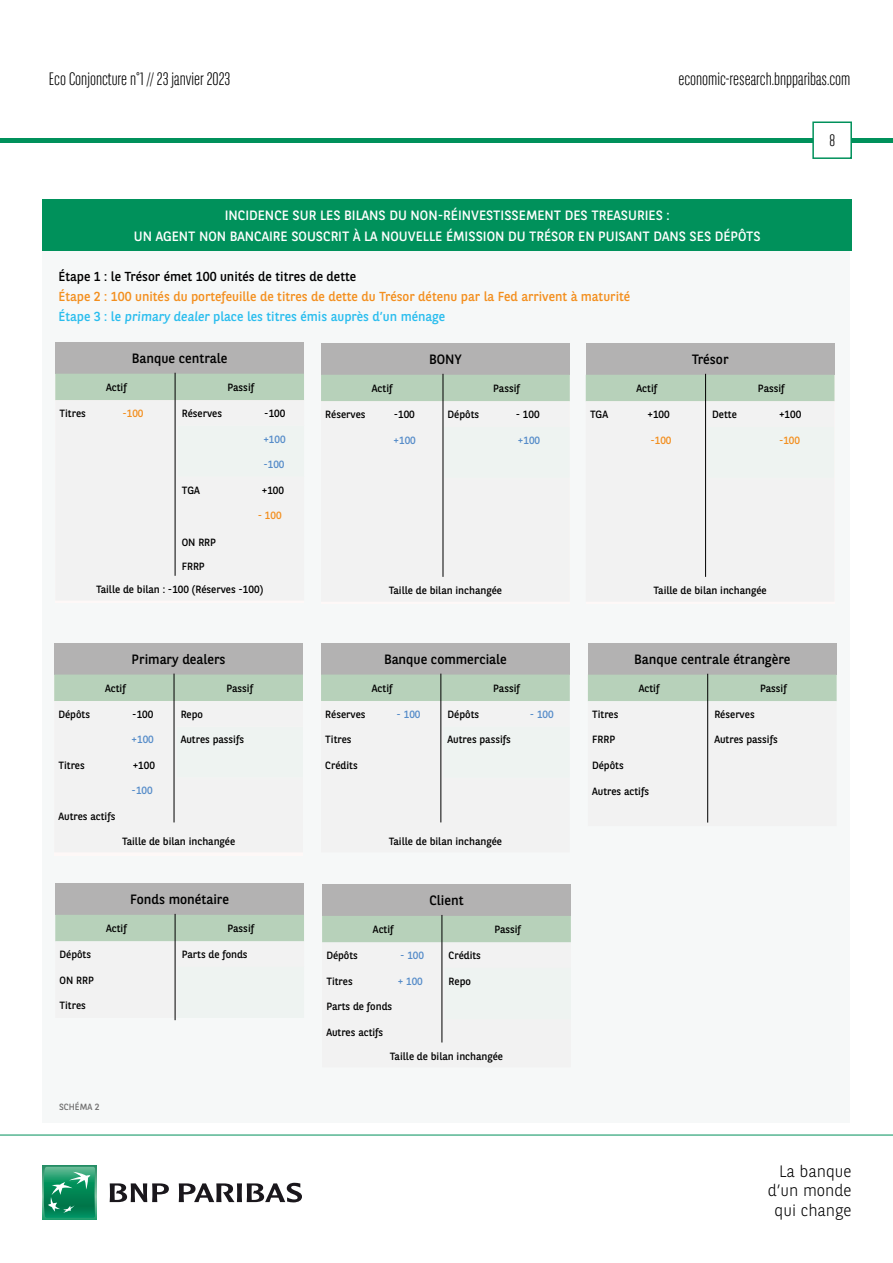
<style>
.page{position:relative;width:893px;height:1263px;background:#fff}
.page>*{position:absolute;margin:0;border:0;box-sizing:border-box;transform-origin:0 0}
.t1{font:300 18px "BNPP Sans Condensed";color:#000}
.t2{font:300 16.5px/19.8px "BNPP Sans";color:#000;text-align:right}
.t3{font:300 16.5px "BNPP Sans Condensed";color:#000}
.t4{font:13.5px/20.4px "BNPP Sans";color:#fff;text-align:center}
.t5{font:13.5px "BNPP Sans";color:#000}
.t6{font:13.05px "BNPP Sans";color:#f38f1f}
.t7{font:13.05px "BNPP Sans";color:#2abdee}
.t8{font:13.05px "BNPP Sans";color:#000}
.t9{font:12px "BNPP Sans";color:#fff}
.t10{font:10.5px/22.8px "BNPP Sans";color:#000}
.t11{font:10.5px "BNPP Sans";color:#568cc9}
.t12{font:10.5px "BNPP Sans";color:#f38f1f}
.t13{font:9px "BNPP Sans";color:#706f6f}
</style>
<div class="page">
<hr style="left:1px;top:138px;width:892px;height:4px;background:#00915b">
<svg style="left:812px;top:121px;width:41px;height:38px"></svg>
<svg style="left:43px;top:1166px;width:53px;height:53px"></svg>
<svg style="left:44px;top:1167px;width:51px;height:51px;background:#26996e"></svg>
<svg style="left:110px;top:1183px;width:59px;height:19px"></svg>
<svg style="left:179px;top:1183px;width:123px;height:19px"></svg>
<hr style="left:0;top:1135px;width:893px;height:1px;background:#00915b">
<div style="left:43px;top:249px;width:807px;height:874px;background:#f6f8f8"></div>
<div style="left:55px;top:342px;width:249px;height:32px;background:#b3b2b2"></div>
<div style="left:55px;top:374px;width:249px;height:26px;background:#b7d1ba"></div>
<hr style="left:175px;top:373px;width:1px;height:203px;background:#000">
<div style="left:321px;top:343px;width:249px;height:32px;background:#b3b2b2"></div>
<div style="left:321px;top:375px;width:249px;height:26px;background:#b7d1ba"></div>
<svg style="left:321px;top:401px;width:249px;height:176px"></svg>
<svg style="left:444px;top:427px;width:126px;height:51px"></svg>
<hr style="left:443px;top:374px;width:1px;height:203px;background:#000">
<div style="left:586px;top:343px;width:248px;height:32px;background:#b3b2b2"></div>
<div style="left:586px;top:375px;width:248px;height:26px;background:#b7d1ba"></div>
<svg style="left:586px;top:401px;width:248px;height:176px"></svg>
<svg style="left:708px;top:427px;width:126px;height:51px"></svg>
<hr style="left:705px;top:374px;width:1px;height:203px;background:#000">
<div style="left:54px;top:643px;width:249px;height:31px;background:#b3b2b2"></div>
<svg style="left:54px;top:674px;width:249px;height:149px"></svg>
<hr style="left:174px;top:674px;width:1px;height:148px;background:#000">
<div style="left:321px;top:643px;width:249px;height:31px;background:#b3b2b2"></div>
<svg style="left:321px;top:674px;width:249px;height:149px"></svg>
<hr style="left:440px;top:674px;width:1px;height:148px;background:#000">
<div style="left:588px;top:643px;width:249px;height:32px;background:#b3b2b2"></div>
<svg style="left:588px;top:675px;width:249px;height:148px"></svg>
<hr style="left:707px;top:674px;width:1px;height:148px;background:#000">
<div style="left:55px;top:883px;width:249px;height:32px;background:#b3b2b2"></div>
<svg style="left:55px;top:915px;width:249px;height:103px"></svg>
<hr style="left:175px;top:914px;width:1px;height:106px;background:#000">
<div style="left:322px;top:884px;width:249px;height:32px;background:#b3b2b2"></div>
<svg style="left:322px;top:916px;width:249px;height:127px"></svg>
<hr style="left:442px;top:915px;width:1px;height:127px;background:#000">
<div style="left:43px;top:200px;width:809px;height:51px;background:#00915b"></div>
<h1 class="t1" style="left:49px;top:67px;width:183px">Eco Conjoncture n°1 // 23 janvier 2023</h1>
<h1 class="t1" style="left:678px;top:67px;width:174px">economic-research.bnpparibas.com</h1>
<p class="t4" style="left:134px;top:205px;width:628px">INCIDENCE SUR LES BILANS DU NON-RÉINVESTISSEMENT DES TREASURIES :<br>UN AGENT NON BANCAIRE SOUSCRIT À LA NOUVELLE ÉMISSION DU TRÉSOR EN PUISANT DANS SES DÉPÔTS</p>
<p class="t9" style="left:252px;top:234px;width:391px">INCIDENCE SUR LES BILANS DU NON-RÉINVESTISSEMENT DES TREASURIES</p>
<p class="t8" style="left:58px;top:268px;width:299px">Étape 1 : le Trésor émet 100 unités de titres de dette</p>
<p class="t6" style="left:58px;top:288px;width:573px">Étape 2 : 100 unités du portefeuille de titres de dette du Trésor détenu par la Fed arrivent à maturité</p>
<p class="t7" style="left:58px;top:308px;width:388px">Étape 3 : le primary dealer place les titres émis auprès d’un ménage</p>
<p class="t5" style="left:132px;top:349px;width:97px">Banque centrale</p>
<p class="t10" style="left:106px;top:375px;width:22px">Actif</p>
<p class="t10" style="left:227px;top:375px;width:28px">Passif</p>
<p class="t10" style="left:60px;top:401px;width:28px">Titres</p>
<p class="t12" style="left:122px;top:406px;width:23px">-100</p>
<p class="t10" style="left:182px;top:401px;width:42px">Réserves</p>
<p class="t10" style="left:264px;top:401px;width:23px">-100</p>
<p class="t11" style="left:263px;top:432px;width:24px">+100</p>
<p class="t11" style="left:263px;top:457px;width:23px">-100</p>
<p class="t10" style="left:182px;top:478px;width:20px">TGA</p>
<p class="t10" style="left:262px;top:478px;width:24px">+100</p>
<p class="t12" style="left:258px;top:509px;width:25px">- 100</p>
<p class="t10" style="left:182px;top:530px;width:36px">ON RRP</p>
<p class="t10" style="left:96px;top:555px;width:169px;text-indent:86px">FRRP<br>Taille de bilan : -100 (Réserves -100)</p>
<p class="t5" style="left:692px;top:350px;width:38px">Trésor</p>
<p class="t5" style="left:429px;top:350px;width:34px">BONY</p>
<p class="t10" style="left:372px;top:376px;width:22px">Actif</p>
<p class="t10" style="left:493px;top:376px;width:28px">Passif</p>
<p class="t10" style="left:637px;top:376px;width:22px">Actif</p>
<p class="t10" style="left:758px;top:376px;width:28px">Passif</p>
<p class="t10" style="left:325px;top:402px;width:42px">Réserves</p>
<p class="t10" style="left:394px;top:402px;width:23px">-100</p>
<p class="t10" style="left:448px;top:402px;width:33px">Dépôts</p>
<p class="t10" style="left:516px;top:402px;width:25px">- 100</p>
<p class="t11" style="left:394px;top:433px;width:24px">+100</p>
<p class="t11" style="left:518px;top:433px;width:24px">+100</p>
<p class="t10" style="left:590px;top:402px;width:20px">TGA</p>
<p class="t10" style="left:647px;top:402px;width:24px">+100</p>
<p class="t10" style="left:712px;top:402px;width:26px">Dette</p>
<p class="t10" style="left:779px;top:402px;width:24px">+100</p>
<p class="t12" style="left:650px;top:433px;width:23px">-100</p>
<p class="t12" style="left:779px;top:433px;width:23px">-100</p>
<p class="t10" style="left:389px;top:579px;width:115px">Taille de bilan inchangée</p>
<p class="t10" style="left:654px;top:579px;width:115px">Taille de bilan inchangée</p>
<p class="t5" style="left:132px;top:650px;width:96px">Primary dealers</p>
<p class="t10" style="left:105px;top:676px;width:22px">Actif</p>
<p class="t10" style="left:226px;top:676px;width:28px">Passif</p>
<p class="t5" style="left:384px;top:650px;width:124px">Banque commerciale</p>
<p class="t10" style="left:372px;top:676px;width:22px">Actif</p>
<p class="t10" style="left:493px;top:676px;width:28px">Passif</p>
<p class="t5" style="left:634px;top:650px;width:158px">Banque centrale étrangère</p>
<p class="t10" style="left:639px;top:676px;width:22px">Actif</p>
<p class="t10" style="left:760px;top:676px;width:28px">Passif</p>
<p class="t10" style="left:58px;top:702px;width:33px">Dépôts</p>
<p class="t10" style="left:132px;top:702px;width:23px">-100</p>
<p class="t10" style="left:181px;top:702px;width:24px">Repo</p>
<p class="t11" style="left:132px;top:732px;width:24px">+100</p>
<p class="t10" style="left:181px;top:728px;width:65px">Autres passifs</p>
<p class="t10" style="left:58px;top:753px;width:28px">Titres</p>
<p class="t10" style="left:133px;top:753px;width:24px">+100</p>
<p class="t11" style="left:132px;top:783px;width:23px">-100</p>
<p class="t10" style="left:58px;top:805px;width:58px">Autres actifs</p>
<p class="t10" style="left:122px;top:829px;width:115px">Taille de bilan inchangée</p>
<p class="t10" style="left:325px;top:702px;width:42px">Réserves</p>
<p class="t11" style="left:397px;top:707px;width:25px">- 100</p>
<p class="t10" style="left:448px;top:702px;width:33px">Dépôts</p>
<p class="t11" style="left:530px;top:707px;width:25px">- 100</p>
<p class="t10" style="left:325px;top:728px;width:28px">Titres</p>
<p class="t10" style="left:448px;top:728px;width:65px">Autres passifs</p>
<p class="t10" style="left:325px;top:753px;width:34px">Crédits</p>
<p class="t10" style="left:389px;top:829px;width:115px">Taille de bilan inchangée</p>
<p class="t10" style="left:592px;top:702px;width:28px">Titres</p>
<p class="t10" style="left:714px;top:702px;width:42px">Réserves</p>
<p class="t10" style="left:592px;top:728px;width:25px">FRRP</p>
<p class="t10" style="left:714px;top:728px;width:65px">Autres passifs</p>
<p class="t10" style="left:592px;top:753px;width:33px">Dépôts</p>
<p class="t10" style="left:592px;top:779px;width:58px">Autres actifs</p>
<p class="t5" style="left:130px;top:890px;width:100px">Fonds monétaire</p>
<p class="t5" style="left:429px;top:891px;width:36px">Client</p>
<p class="t10" style="left:106px;top:916px;width:22px">Actif</p>
<p class="t10" style="left:227px;top:916px;width:28px">Passif</p>
<p class="t10" style="left:373px;top:918px;width:22px">Actif</p>
<p class="t10" style="left:494px;top:918px;width:28px">Passif</p>
<p class="t10" style="left:60px;top:942px;width:33px">Dépôts</p>
<p class="t10" style="left:182px;top:942px;width:67px">Parts de fonds</p>
<p class="t10" style="left:60px;top:968px;width:36px">ON RRP</p>
<p class="t10" style="left:60px;top:994px;width:28px">Titres</p>
<p class="t10" style="left:326px;top:944px;width:33px">Dépôts</p>
<p class="t11" style="left:400px;top:948px;width:25px">- 100</p>
<p class="t10" style="left:449px;top:944px;width:34px">Crédits</p>
<p class="t10" style="left:326px;top:969px;width:28px">Titres</p>
<p class="t11" style="left:398px;top:974px;width:27px">+ 100</p>
<p class="t10" style="left:449px;top:969px;width:24px">Repo</p>
<p class="t10" style="left:326px;top:995px;width:67px">Parts de fonds</p>
<p class="t10" style="left:326px;top:1020px;width:58px">Autres actifs</p>
<p class="t10" style="left:390px;top:1044px;width:115px">Taille de bilan inchangée</p>
<p class="t13" style="left:59px;top:1100px;width:42px">SCHÉMA 2</p>
<h2 class="t3" style="left:829px;top:130px;width:7px">8</h2>
<h2 class="t2" style="left:768px;top:1160px;width:85px">La banque d’un monde qui change</h2>
</div>
